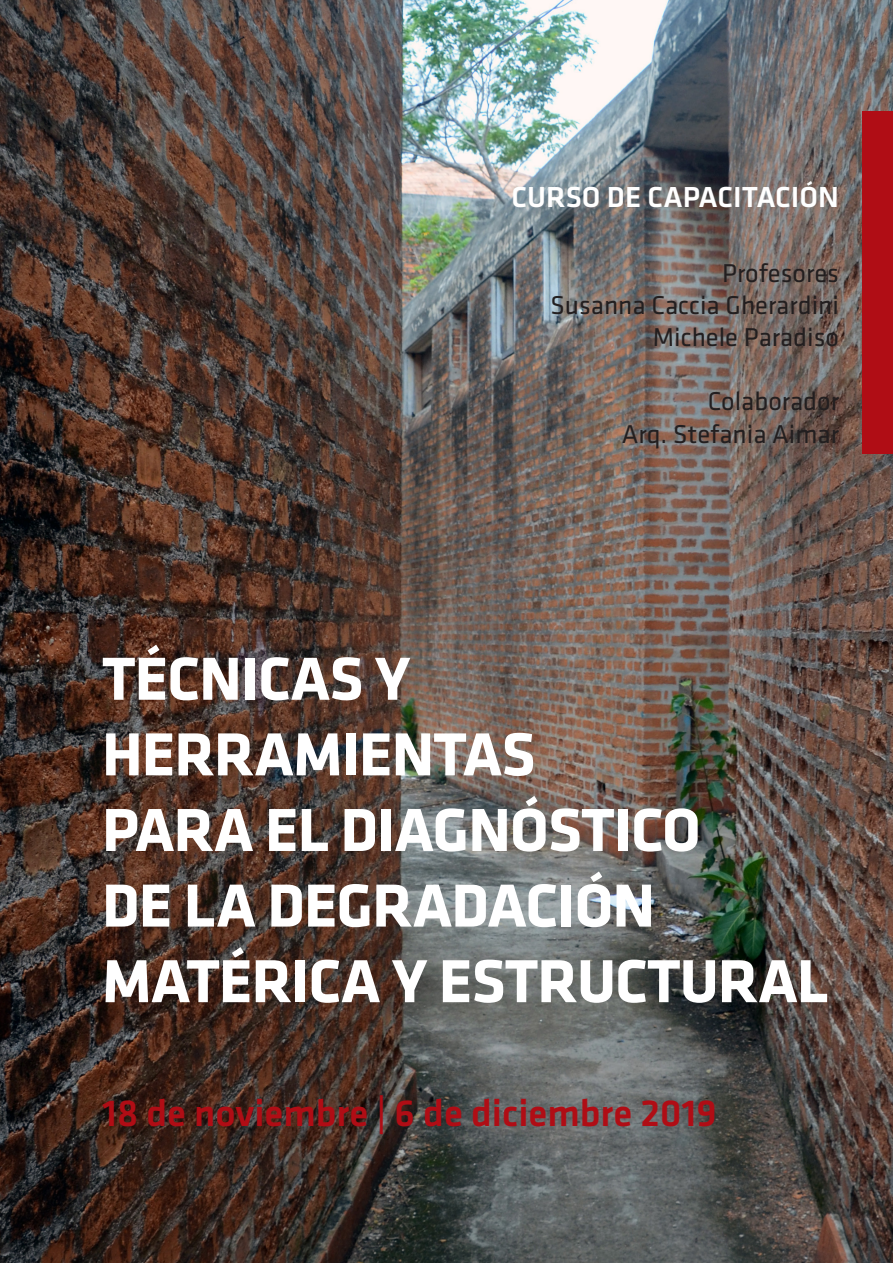
<style>
.page{position:relative;width:893px;height:1263px;background:#fff}
.page>*{position:absolute;margin:0;border:0;box-sizing:border-box;transform-origin:0 0}
.t1{font:700 63px "Klavika";letter-spacing:-.015em;color:#fff}
.Stile_di_paragrafo_2{font:500 39px "Klavika";color:#b00d15}
.Stile_di_paragrafo_2-2{font:500 30px "Klavika";color:#fff}
.Stile_di_paragrafo_2-3{font:26.7px "Klavika";color:#231f20}
</style>
<div class="page">
<img style="left:0;top:0;width:893px;height:1263px">
<div style="left:863px;top:111px;width:30px;height:342px;background:#b00d15"></div>
<p class="Stile_di_paragrafo_2-2" style="left:511px;top:181px;width:329px">CURSO DE CAPACITACIÓN</p>
<p class="Stile_di_paragrafo_2-3" style="left:722px;top:259px;width:118px">Profesores</p>
<p class="Stile_di_paragrafo_2-3" style="left:551px;top:291px;width:290px">Susanna Caccia Gherardini</p>
<p class="Stile_di_paragrafo_2-3" style="left:653px;top:323px;width:188px">Michele Paradiso</p>
<p class="Stile_di_paragrafo_2-3" style="left:708px;top:387px;width:133px">Colaborador</p>
<p class="Stile_di_paragrafo_2-3" style="left:622px;top:419px;width:219px">Arq. Stefania Aimar</p>
<p class="t1" style="left:102px;top:644px;width:310px">TÉCNICAS Y</p>
<p class="t1" style="left:102px;top:720px;width:435px">HERRAMIENTAS</p>
<p class="t1" style="left:102px;top:796px;width:600px">PARA EL DIAGNÓSTICO</p>
<p class="t1" style="left:102px;top:871px;width:554px">DE LA DEGRADACIÓN</p>
<p class="t1" style="left:102px;top:947px;width:728px">MATÉRICA Y ESTRUCTURAL</p>
<p class="Stile_di_paragrafo_2" style="left:102px;top:1091px;width:616px">18 de noviembre | 6 de diciembre 2019</p>
</div>
